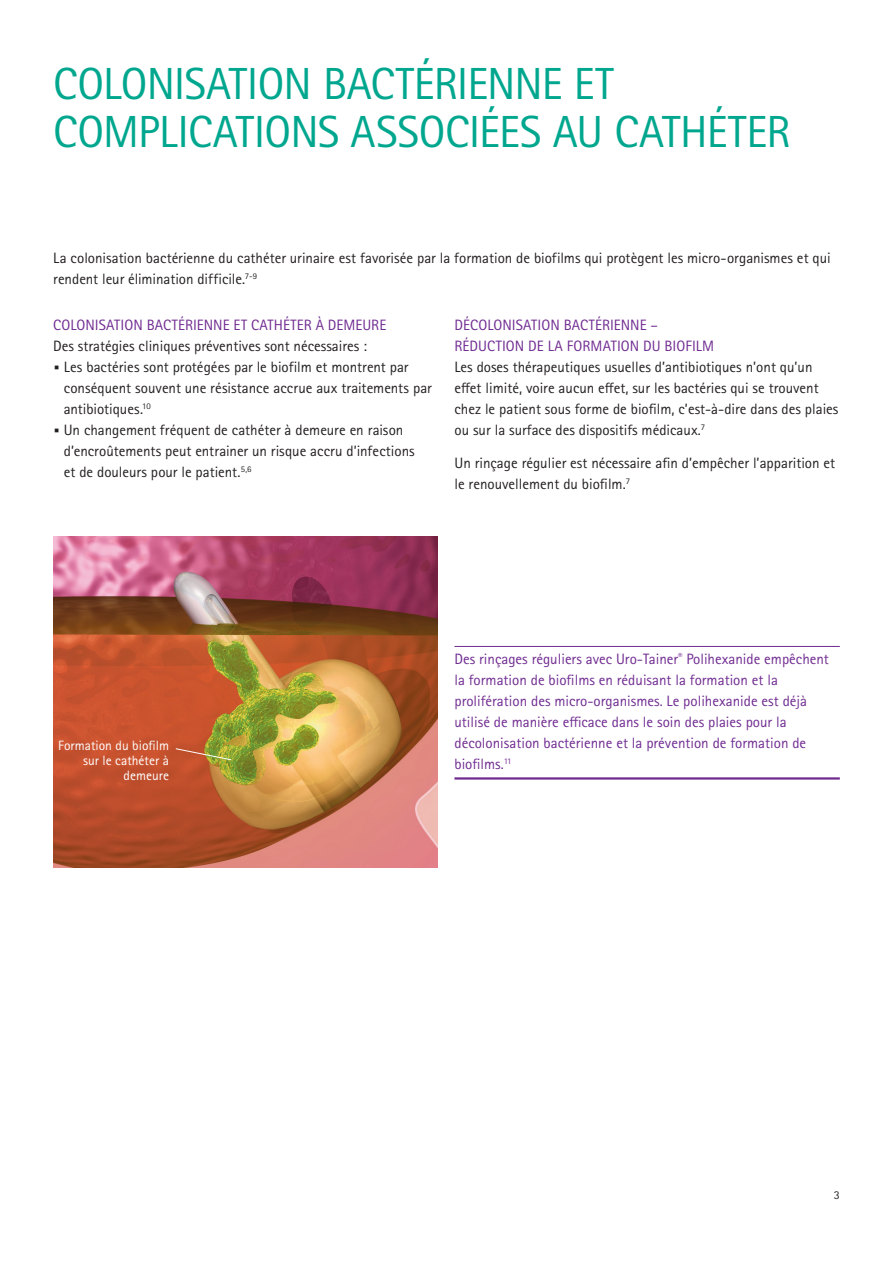
<style>
.page{position:relative;width:893px;height:1263px;background:#fff}
.page>*{position:absolute;margin:0;border:0;box-sizing:border-box;transform-origin:0 0}
.t1{font:45px/48px "Rotis Sans Serif Pro";letter-spacing:-.02em;color:#00a78e}
.t2{font:15px/21px "Rotis Sans Serif Pro";color:#231f20}
.t3{font:15px/21px "Rotis Sans Serif Pro";color:#702b91}
.t4{font:13.5px/15px "Rotis Sans Serif Pro";color:#fff;text-align:right}
.t5{font:12px "Rotis Sans Serif Pro";color:#231f20}
.s1{font-weight:800;font-size:30px}
</style>
<div class="page">
<img style="left:53px;top:537px;width:384px;height:330px">
<svg style="left:175px;top:748px;width:57px;height:13px"></svg>
<hr style="left:454px;top:646px;width:386px;height:1px;background:#702b91">
<hr style="left:454px;top:777px;width:386px;height:3px;background:#702b91">
<h1 class="t1" style="left:53px;top:60px;width:739px">COLONISATION BACTÉRIENNE ET<br>COMPLICATIONS ASSOCIÉES AU CATHÉTER</h1>
<p class="t2" style="left:53px;top:248px;width:779px">La colonisation bactérienne du cathéter urinaire est favorisée par la formation de biofilms qui protègent les micro-organismes et qui rendent leur élimination difficile.<sup>7-9</sup></p>
<p class="t3" style="left:53px;top:315px;width:335px">COLONISATION BACTÉRIENNE ET CATHÉTER À DEMEURE</p>
<p class="t2" style="left:53px;top:336px;width:316px">Des stratégies cliniques préventives sont nécessaires :</p>
<p class="t2" style="left:53px;top:357px;width:357px"><span class="s1">·</span> Les bactéries sont protégées par le biofilm et montrent par</p>
<p class="t2" style="left:64px;top:378px;width:370px">conséquent souvent une résistance accrue aux traitements par</p>
<p class="t2" style="left:64px;top:399px;width:89px">antibiotiques.<sup>10</sup></p>
<p class="t2" style="left:53px;top:420px;width:352px"><span class="s1">·</span> Un changement fréquent de cathéter à demeure en raison</p>
<p class="t2" style="left:64px;top:441px;width:352px">d’encroûtements peut entrainer un risque accru d’infections</p>
<p class="t2" style="left:64px;top:462px;width:189px">et de douleurs pour le patient.<sup>5,6</sup></p>
<p class="t3" style="left:454px;top:315px;width:261px">DÉCOLONISATION BACTÉRIENNE –<br>RÉDUCTION DE LA FORMATION DU BIOFILM</p>
<p class="t2" style="left:454px;top:357px;width:385px">Les doses thérapeutiques usuelles d’antibiotiques n’ont qu’un effet limité, voire aucun effet, sur les bactéries qui se trouvent chez le patient sous forme de biofilm, c’est-à-dire dans des plaies ou sur la surface des dispositifs médicaux.<sup>7</sup></p>
<p class="t2" style="left:454px;top:453px;width:382px">Un rinçage régulier est nécessaire afin d’empêcher l’apparition et le renouvellement du biofilm.<sup>7</sup></p>
<p class="t4" style="left:58px;top:737px;width:112px">Formation du biofilm sur le cathéter à demeure</p>
<p class="t3" style="left:454px;top:648px;width:376px">Des rinçages réguliers avec Uro-Tainer<sup>®</sup> Polihexanide empêchent la formation de biofilms en réduisant la formation et la prolifération des micro-organismes. Le polihexanide est déjà utilisé de manière efficace dans le soin des plaies pour la décolonisation bactérienne et la prévention de formation de biofilms.<sup>11</sup></p>
<p class="t5" style="left:834px;top:1188px;width:7px">3</p>
</div>
